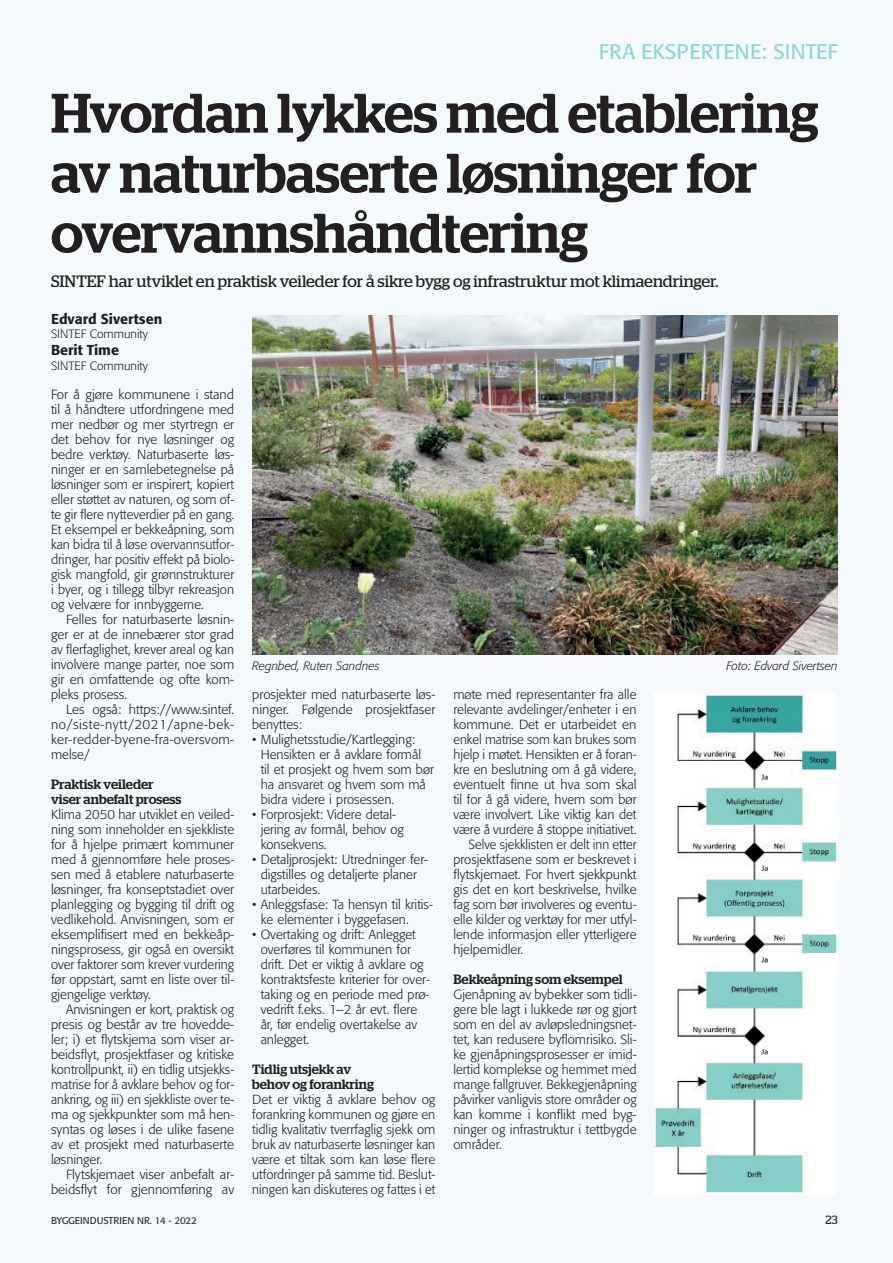
<style>
.page{position:relative;width:893px;height:1263px;background:#f4fafb}
.page>*{position:absolute;margin:0;border:0;box-sizing:border-box;transform-origin:0 0}
.t1{font:500 55.5px/60px "Stag";letter-spacing:-.005em;color:#231f20}
.t2{font:21px "Formata";color:#93d5da}
.t3{font:16.5px "Stag";color:#231f20}
.t4{font:500 14.25px "Formata";color:#231f20}
.t5{font:500 13.5px/15px "Stag";color:#231f20}
.t6{font:300 13.2px/15px "Formata";color:#231f20;text-align:justify}
.t7{font:italic 300 12px "Formata";color:#231f20}
.t8{font:300 12px "Formata";color:#231f20}
.t9{font:12px "Stag";color:#231f20}
.t10{font:9.75px "Formata";letter-spacing:-.005em;color:#231f20}
</style>
<div class="page">
<img style="left:252px;top:316px;width:586px;height:338px">
<img style="left:655px;top:693px;width:182px;height:501px">
<h2 class="t2" style="left:599px;top:39px;width:240px">FRA EKSPERTENE: SINTEF</h2>
<h1 class="t1" style="left:51px;top:83px;width:769px">Hvordan lykkes med etablering av naturbaserte løsninger for overvannshåndtering</h1>
<p class="t3" style="left:51px;top:272px;width:669px">SINTEF har utviklet en praktisk veileder for å sikre bygg og infrastruktur mot klimaendringer.</p>
<p class="t4" style="left:51px;top:310px;width:113px">Edvard Sivertsen</p>
<p class="t8" style="left:51px;top:327px;width:99px">SINTEF Community</p>
<p class="t4" style="left:51px;top:341px;width:70px">Berit Time</p>
<p class="t8" style="left:51px;top:358px;width:99px">SINTEF Community</p>
<p class="t6" style="left:51px;top:387px;width:185px">For å gjøre kommunene i stand til å håndtere utfordringene med mer nedbør og mer styrtregn er det behov for nye løsninger og bedre verktøy. Naturbaserte løs&shy;ninger er en samlebetegnelse på løsninger som er inspirert, kopiert eller støttet av naturen, og som of&shy;te gir flere nytteverdier på en gang.<br>Et eksempel er bekkeåpning, som kan bidra til å løse overvannsutfor&shy;dringer, har positiv effekt på biolo&shy;gisk mangfold, gir grønnstrukturer i byer, og i tillegg tilbyr rekreasjon og velvære for innbyggerne.</p>
<p class="t6" style="left:51px;top:612px;width:185px;text-indent:15px">Felles for naturbaserte løsnin&shy;ger er at de innebærer stor grad av flerfaglighet, krever areal og kan involvere mange parter, noe som gir en omfattende og ofte kom&shy;pleks prosess.</p>
<p class="t6" style="left:51px;top:702px;width:185px;text-indent:15px">Les også: https://www.sintef. no/siste-nytt/2021/apne-bek&shy;ker-redder-byene-fra-oversvom&shy;melse/</p>
<p class="t5" style="left:51px;top:777px;width:132px">Praktisk veileder viser anbefalt prosess</p>
<p class="t6" style="left:51px;top:807px;width:185px">Klima 2050 har utviklet en veiled&shy;ning som inneholder en sjekkliste for å hjelpe primært kommuner med å gjennomføre hele proses&shy;sen med å etablere naturbaserte løsninger, fra konseptstadiet over planlegging og bygging til drift og vedlikehold. Anvisningen, som er eksemplifisert med en bekkeåp&shy;ningsprosess, gir også en oversikt over faktorer som krever vurdering før oppstart, samt en liste over til&shy;gjengelige verktøy.</p>
<p class="t6" style="left:51px;top:1002px;width:185px;text-indent:15px">Anvisningen er kort, praktisk og presis og består av tre hovedde&shy;ler; i) et flytskjema som viser ar&shy;beidsflyt, prosjektfaser og kritiske kontrollpunkt, ii) en tidlig utsjekks&shy;matrise for å avklare behov og for&shy;ankring, og iii) en sjekkliste over te&shy;ma og sjekkpunkter som må hen&shy;syntas og løses i de ulike fasene av et prosjekt med naturbaserte løsninger.</p>
<p class="t6" style="left:51px;top:1167px;width:185px;text-align:right">Flytskjemaet viser anbefalt ar&shy;beidsflyt for gjennomføring av</p>
<p class="t7" style="left:252px;top:659px;width:129px">Regnbed, Ruten Sandnes</p>
<p class="t7" style="left:726px;top:659px;width:113px">Foto: Edvard Sivertsen</p>
<p class="t6" style="left:453px;top:687px;width:185px">møte med representanter fra alle</p>
<p class="t6" style="left:453px;top:702px;width:185px">relevante avdelinger/enheter i en</p>
<p class="t6" style="left:453px;top:717px;width:185px">kommune. Det er utarbeidet en</p>
<p class="t6" style="left:453px;top:732px;width:185px">enkel matrise som kan brukes som</p>
<p class="t6" style="left:453px;top:747px;width:185px">hjelp i møtet. Hensikten er å foran-</p>
<p class="t6" style="left:453px;top:762px;width:185px">kre en beslutning om å gå videre,</p>
<p class="t6" style="left:453px;top:777px;width:185px">eventuelt finne ut hva som skal</p>
<p class="t6" style="left:453px;top:792px;width:185px">til for å gå videre, hvem som bør</p>
<p class="t6" style="left:453px;top:807px;width:185px">være involvert. Like viktig kan det</p>
<p class="t6" style="left:453px;top:822px;width:185px">være å vurdere å stoppe initiativet.</p>
<p class="t6" style="left:468px;top:837px;width:170px">Selve sjekklisten er delt inn etter</p>
<p class="t6" style="left:453px;top:852px;width:185px">prosjektfasene som er beskrevet i</p>
<p class="t6" style="left:453px;top:867px;width:185px">flytskjemaet. For hvert sjekkpunkt</p>
<p class="t6" style="left:453px;top:882px;width:185px">gis det en kort beskrivelse, hvilke</p>
<p class="t6" style="left:453px;top:897px;width:185px">fag som bør involveres og eventu-</p>
<p class="t6" style="left:453px;top:912px;width:185px">elle kilder og verktøy for mer utfyl-</p>
<p class="t6" style="left:453px;top:927px;width:185px">lende informasjon eller ytterligere</p>
<p class="t6" style="left:453px;top:942px;width:72px">hjelpemidler.</p>
<p class="t5" style="left:453px;top:972px;width:171px">Bekkeåpning som eksempel</p>
<p class="t6" style="left:453px;top:987px;width:185px">Gjenåpning av bybekker som tidli&shy;gere ble lagt i lukkede rør og gjort som en del av avløpsledningsnet&shy;tet, kan redusere byflomrisiko. Sli&shy;ke gjenåpningsprosesser er imid&shy;lertid komplekse og hemmet med mange fallgruver. Bekkegjenåpning påvirker vanligvis store områder og kan komme i konflikt med byg&shy;ninger og infrastruktur i tettbygde områder.</p>
<p class="t6" style="left:252px;top:687px;width:185px">prosjekter med naturbaserte løs&shy;ninger. Følgende prosjektfaser benyttes:</p>
<p class="t6" style="left:261px;top:732px;width:175px;text-align:left;text-indent:-9px">• Mulighetsstudie/Kartlegging:<br>Hensikten er å avklare formål<br>til et prosjekt og hvem som bør ha ansvaret og hvem som må bidra videre i prosessen.</p>
<p class="t6" style="left:261px;top:807px;width:145px;text-align:left;text-indent:-9px">• Forprosjekt: Videre detal&shy;jering av formål, behov og konsekvens.</p>
<p class="t6" style="left:261px;top:852px;width:169px;text-align:left;text-indent:-9px">• Detaljprosjekt: Utredninger fer&shy;digstilles og detaljerte planer utarbeides.</p>
<p class="t6" style="left:261px;top:897px;width:174px;text-indent:-9px">• Anleggsfase: Ta hensyn til kritis&shy;ke elementer i byggefasen.</p>
<p class="t6" style="left:261px;top:927px;width:171px;text-align:left;text-indent:-9px">• Overtaking og drift: Anlegget overføres til kommunen for drift. Det er viktig å avklare og kontraktsfeste kriterier for over&shy;taking og en periode med prø&shy;vedrift f.eks. 1–2 år evt. flere år, før endelig overtakelse av anlegget.</p>
<p class="t5" style="left:252px;top:1062px;width:123px">Tidlig utsjekk av behov og forankring</p>
<p class="t6" style="left:252px;top:1092px;width:185px">Det er viktig å avklare behov og forankring kommunen og gjøre en tidlig kvalitativ tverrfaglig sjekk om bruk av naturbaserte løsninger kan være et tiltak som kan løse flere utfordringer på samme tid. Beslut&shy;ningen kan diskuteres og fattes i et</p>
<p class="t10" style="left:51px;top:1214px;width:147px">BYGGEINDUSTRIEN NR. 14 - 2022</p>
<p class="t9" style="left:825px;top:1213px;width:14px">23</p>
</div>
